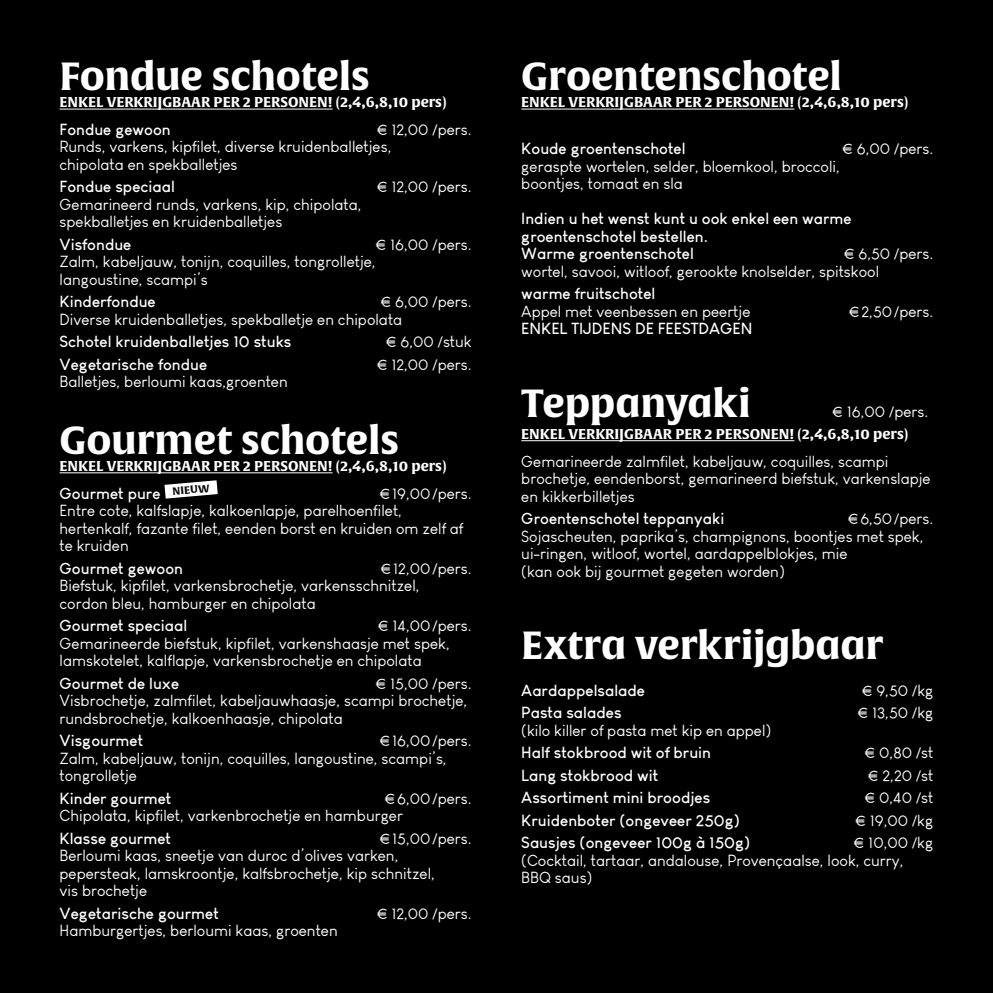
<style>
.page{position:relative;width:993px;height:993px;background:#fff}
.page>*{position:absolute;margin:0;border:0;box-sizing:border-box;transform-origin:0 0}
.t1{font:700 38.5px "Alverata Informal";letter-spacing:-.005em;color:#fff}
.t2{font:15.75px/17.5px "Louis George Cafe";color:#fff}
.t3{font:700 15.75px/17.5px "Louis George Cafe";color:#fff}
.t4{font:700 14px "Alverata Informal";color:#fff}
.t5{font:700 10.33px "Alverata Informal";color:#000}
</style>
<div class="page">
<div style="left:0;top:0;width:992px;height:992px;background:#000"></div>
<hr style="left:60px;top:109px;width:272px;height:1px;background:#fff">
<hr style="left:60px;top:472px;width:272px;height:1px;background:#fff">
<svg style="left:164px;top:480px;width:54px;height:18px"></svg>
<hr style="left:521px;top:109px;width:273px;height:1px;background:#fff">
<hr style="left:521px;top:440px;width:273px;height:1px;background:#fff">
<h1 class="t1" style="left:60px;top:52px;width:311px">Fondue schotels</h1>
<p class="t4" style="left:60px;top:94px;width:388px">ENKEL VERKRIJGBAAR PER 2 PERSONEN! (2,4,6,8,10 pers)</p>
<p class="t3" style="left:60px;top:120px;width:113px">Fondue gewoon</p>
<p class="t2" style="left:60px;top:120px;width:413px;text-indent:317px">€ 12,00 /pers.<br>Runds, varkens, kipfilet, diverse kruidenballetjes,<br>chipolata en spekballetjes</p>
<p class="t3" style="left:60px;top:178px;width:117px">Fondue speciaal</p>
<p class="t2" style="left:377px;top:178px;width:96px">€ 12,00 /pers.</p>
<p class="t2" style="left:60px;top:195px;width:303px">Gemarineerd runds, varkens, kip, chipolata, spekballetjes en kruidenballetjes</p>
<p class="t3" style="left:60px;top:235px;width:73px">Visfondue</p>
<p class="t2" style="left:376px;top:235px;width:97px">€ 16,00 /pers.</p>
<p class="t2" style="left:60px;top:253px;width:317px">Zalm, kabeljauw, tonijn, coquilles, tongrolletje, langoustine, scampi’s</p>
<p class="t3" style="left:60px;top:292px;width:98px">Kinderfondue</p>
<p class="t2" style="left:60px;top:293px;width:413px;text-indent:321px">€ 6,00 /pers.<br>Diverse kruidenballetjes, spekballetje en chipolata</p>
<p class="t3" style="left:60px;top:332px;width:233px">Schotel kruidenballetjes 10 stuks</p>
<p class="t2" style="left:386px;top:333px;width:87px">€ 6,00 /stuk</p>
<p class="t3" style="left:60px;top:355px;width:149px">Vegetarische fondue</p>
<p class="t2" style="left:377px;top:355px;width:96px">€ 12,00 /pers.</p>
<p class="t2" style="left:60px;top:373px;width:229px">Balletjes, berloumi kaas,groenten</p>
<h1 class="t1" style="left:60px;top:415px;width:341px">Gourmet schotels</h1>
<p class="t4" style="left:60px;top:457px;width:388px">ENKEL VERKRIJGBAAR PER 2 PERSONEN! (2,4,6,8,10 pers)</p>
<p class="t3" style="left:60px;top:484px;width:102px">Gourmet pure</p>
<p class="t5" style="left:172px;top:484px;width:39px;rotate:-5deg">NIEUW</p>
<p class="t2" style="left:60px;top:484px;width:413px;text-indent:320px">€19,00/pers.<br>Entre cote, kalfslapje, kalkoenlapje, parelhoenfilet, hertenkalf, fazante filet, eenden borst en kruiden om zelf af te kruiden</p>
<p class="t3" style="left:60px;top:558px;width:125px">Gourmet gewoon</p>
<p class="t2" style="left:60px;top:559px;width:413px;text-indent:321px">€12,00/pers.<br>Biefstuk, kipfilet, varkensbrochetje, varkensschnitzel, cordon bleu, hamburger en chipolata</p>
<p class="t3" style="left:60px;top:616px;width:129px">Gourmet speciaal</p>
<p class="t2" style="left:60px;top:616px;width:413px;text-indent:318px">€ 14,00/pers.<br>Gemarineerde biefstuk, kipfilet, varkenshaasje met spek, lamskotelet, kalflapje, varkensbrochetje en chipolata</p>
<p class="t3" style="left:60px;top:673px;width:121px">Gourmet de luxe</p>
<p class="t2" style="left:60px;top:674px;width:413px;text-indent:316px">€ 15,00 /pers.<br>Visbrochetje, zalmfilet, kabeljauwhaasje, scampi brochetje, rundsbrochetje, kalkoenhaasje, chipolata</p>
<p class="t3" style="left:60px;top:731px;width:85px">Visgourmet</p>
<p class="t2" style="left:60px;top:731px;width:413px;text-indent:320px">€16,00/pers.<br>Zalm, kabeljauw, tonijn, coquilles, langoustine, scampi’s, tongrolletje</p>
<p class="t3" style="left:60px;top:788px;width:113px">Kinder gourmet</p>
<p class="t2" style="left:60px;top:789px;width:413px;text-indent:325px">€6,00/pers.<br>Chipolata, kipfilet, varkenbrochetje en hamburger</p>
<p class="t3" style="left:60px;top:828px;width:113px">Klasse gourmet</p>
<p class="t2" style="left:60px;top:829px;width:413px;text-indent:320px">€15,00/pers.<br>Berloumi kaas, sneetje van duroc d’olives varken, pepersteak, lamskroontje, kalfsbrochetje, kip schnitzel,<br>vis brochetje</p>
<p class="t3" style="left:60px;top:903px;width:161px">Vegetarische gourmet</p>
<p class="t2" style="left:377px;top:904px;width:96px">€ 12,00 /pers.</p>
<p class="t2" style="left:60px;top:921px;width:279px">Hamburgertjes, berloumi kaas, groenten</p>
<h1 class="t1" style="left:521px;top:52px;width:322px">Groentenschotel</h1>
<p class="t4" style="left:521px;top:94px;width:388px">ENKEL VERKRIJGBAAR PER 2 PERSONEN! (2,4,6,8,10 pers)</p>
<p class="t3" style="left:521px;top:139px;width:166px">Koude groentenschotel</p>
<p class="t2" style="left:842px;top:140px;width:92px">€ 6,00 /pers.</p>
<p class="t2" style="left:521px;top:157px;width:320px">geraspte wortelen, selder, bloemkool, broccoli, boontjes, tomaat en sla</p>
<p class="t3" style="left:521px;top:209px;width:332px">Indien u het wenst kunt u ook enkel een warme groentenschotel bestellen.<br>Warme groentenschotel</p>
<p class="t2" style="left:521px;top:245px;width:413px;text-indent:323px">€ 6,50 /pers. wortel, savooi, witloof, gerookte knolselder, spitskool</p>
<p class="t3" style="left:521px;top:284px;width:136px">warme fruitschotel</p>
<p class="t2" style="left:521px;top:302px;width:230px">Appel met veenbessen en peertje</p>
<p class="t2" style="left:848px;top:302px;width:86px">€2,50/pers.</p>
<p class="t3" style="left:521px;top:319px;width:232px">ENKEL TIJDENS DE FEESTDAGEN</p>
<h1 class="t1" style="left:521px;top:378px;width:231px">Teppanyaki</h1>
<p class="t2" style="left:832px;top:402px;width:97px">€ 16,00 /pers.</p>
<p class="t4" style="left:521px;top:425px;width:388px">ENKEL VERKRIJGBAAR PER 2 PERSONEN! (2,4,6,8,10 pers)</p>
<p class="t2" style="left:521px;top:452px;width:411px">Gemarineerde zalmfilet, kabeljauw, coquilles, scampi brochetje, eendenborst, gemarineerd biefstuk, varkenslapje en kikkerbilletjes</p>
<p class="t3" style="left:521px;top:509px;width:204px">Groentenschotel teppanyaki</p>
<p class="t2" style="left:521px;top:509px;width:413px;text-indent:326px">€6,50/pers.<br>Sojascheuten, paprika’s, champignons, boontjes met spek, ui-ringen, witloof, wortel, aardappelblokjes, mie<br>(kan ook bij gourmet gegeten worden)</p>
<h1 class="t1" style="left:521px;top:620px;width:363px">Extra verkrijgbaar</h1>
<p class="t3" style="left:521px;top:680px;width:125px">Aardappelsalade</p>
<p class="t2" style="left:861px;top:681px;width:73px">€ 9,50 /kg</p>
<p class="t3" style="left:521px;top:703px;width:102px">Pasta salades</p>
<p class="t2" style="left:857px;top:703px;width:77px">€ 13,50 /kg</p>
<p class="t2" style="left:521px;top:721px;width:251px">(kilo killer of pasta met kip en appel)</p>
<p class="t3" style="left:521px;top:743px;width:191px">Half stokbrood wit of bruin</p>
<p class="t2" style="left:864px;top:743px;width:70px">€ 0,80 /st</p>
<p class="t3" style="left:521px;top:765px;width:138px">Lang stokbrood wit</p>
<p class="t2" style="left:868px;top:766px;width:67px">€ 2,20 /st</p>
<p class="t3" style="left:521px;top:788px;width:190px">Assortiment mini broodjes</p>
<p class="t2" style="left:864px;top:788px;width:70px">€ 0,40 /st</p>
<p class="t3" style="left:521px;top:810px;width:220px">Kruidenboter (ongeveer 250g)</p>
<p class="t2" style="left:855px;top:811px;width:79px">€ 19,00 /kg</p>
<p class="t3" style="left:521px;top:833px;width:230px">Sausjes (ongeveer 100g à 150g)</p>
<p class="t2" style="left:521px;top:833px;width:413px;text-indent:332px">€ 10,00 /kg (Cocktail, tartaar, andalouse, Provençaalse, look, curry,<br>BBQ saus)</p>
</div>
